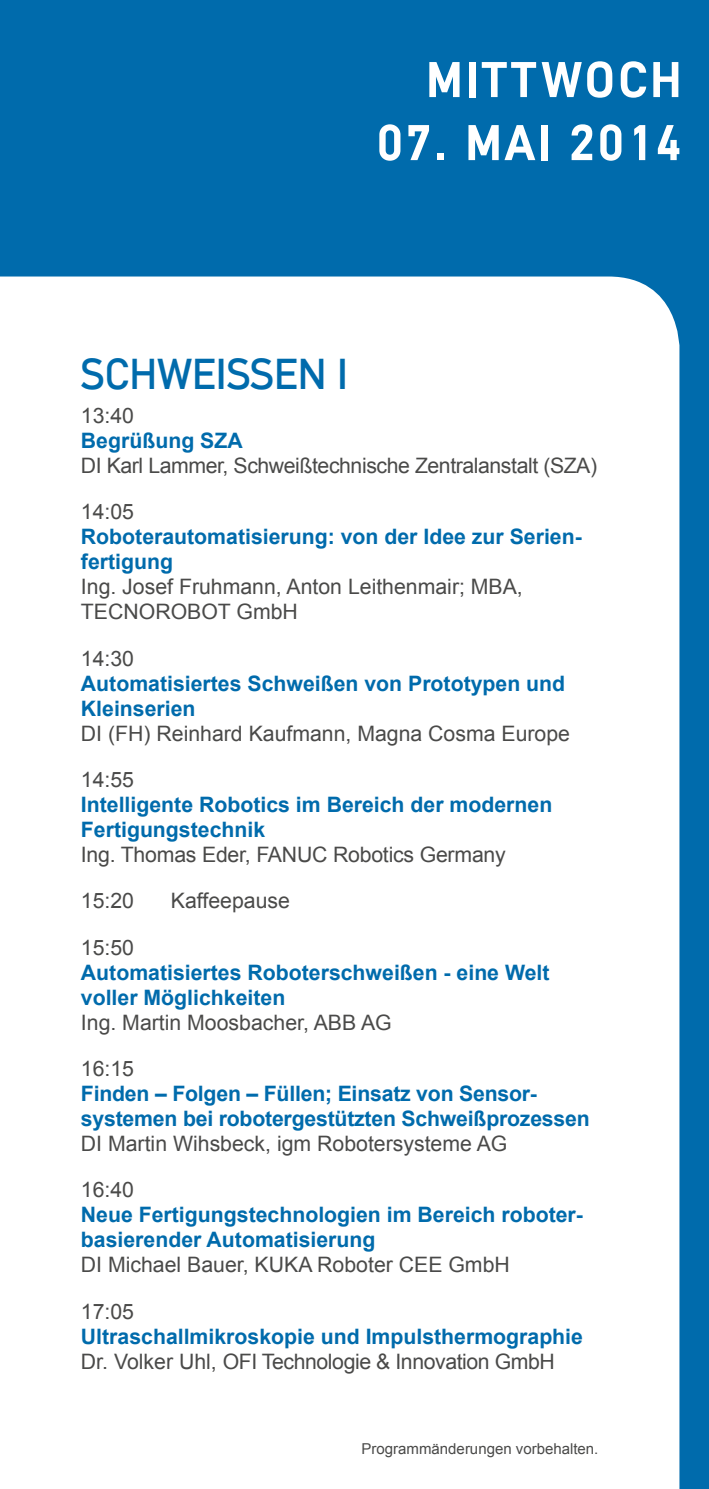
<style>
.page{position:relative;width:709px;height:1489px;background:#fff}
.page>*{position:absolute;margin:0;border:0;box-sizing:border-box;transform-origin:0 0}
.t1{font:700 52.5px "TU Headline";letter-spacing:.05em;color:#fff}
.t2{font:45px "TU Headline";color:#006bac}
.t3{font:700 21.25px/25px "Arial";color:#006bac}
.t4{font:21.25px/46.2px "Arial";color:#4a4a49}
.t5{font:21.25px/46.2px "Arial";letter-spacing:-.02em;color:#4a4a49}
.t6{font:15px "Arial";color:#4a4a49}
</style>
<div class="page">
<div style="left:0;top:0;width:709px;height:1488px;background:#006bac"></div>
<div style="left:0;top:276px;width:679px;height:1212px;background:#fff"></div>
<h1 class="t1" style="left:426px;top:49px;width:257px">MITTWOCH</h1>
<h1 class="t1" style="left:377px;top:112px;width:306px">07. MAI 2014</h1>
<h2 class="t2" style="left:81px;top:348px;width:269px">SCHWEISSEN I</h2>
<p class="t4" style="left:81px;top:393px;width:55px">13:40</p>
<p class="t3" style="left:81px;top:429px;width:163px">Begrüßung SZA</p>
<p class="t5" style="left:81px;top:443px;width:517px">DI Karl Lammer, Schweißtechnische Zentralanstalt (SZA)<br>14:05</p>
<p class="t3" style="left:81px;top:525px;width:502px">Roboterautomatisierung: von der Idee zur Serien&shy;fertigung</p>
<p class="t4" style="left:81px;top:574px;width:443px;line-height:25px">Ing. Josef Fruhmann, Anton Leithenmair; MBA,<br>TECNOROBOT GmbH</p>
<p class="t4" style="left:81px;top:635px;width:55px">14:30</p>
<p class="t3" style="left:81px;top:671px;width:486px">Automatisiertes Schweißen von Prototypen und<br>Kleinserien</p>
<p class="t4" style="left:81px;top:710px;width:490px">DI (FH) Reinhard Kaufmann, Magna Cosma Europe<br>14:55</p>
<p class="t3" style="left:81px;top:792px;width:473px">Intelligente Robotics im Bereich der modernen<br>Fertigungstechnik</p>
<p class="t4" style="left:81px;top:831px;width:426px">Ing. Thomas Eder, FANUC Robotics Germany<br>15:20</p>
<p class="t4" style="left:171px;top:878px;width:120px">Kaffeepause</p>
<p class="t4" style="left:81px;top:924px;width:55px">15:50</p>
<p class="t3" style="left:81px;top:960px;width:470px">Automatisiertes Roboterschweißen - eine Welt voller Möglichkeiten</p>
<p class="t4" style="left:81px;top:999px;width:312px">Ing. Martin Moosbacher, ABB AG<br>16:15</p>
<p class="t3" style="left:81px;top:1081px;width:510px">Finden – Folgen – Füllen; Einsatz von Sensor&shy;systemen bei robotergestützten Schweißprozessen</p>
<p class="t4" style="left:81px;top:1120px;width:428px">DI Martin Wihsbeck, igm Robotersysteme AG<br>16:40</p>
<p class="t3" style="left:81px;top:1202px;width:503px">Neue Fertigungstechnologien im Bereich roboter&shy;basierender Automatisierung</p>
<p class="t4" style="left:81px;top:1241px;width:430px">DI Michael Bauer, KUKA Roboter CEE GmbH<br>17:05</p>
<p class="t3" style="left:81px;top:1324px;width:503px">Ultraschallmikroskopie und Impulsthermographie</p>
<p class="t5" style="left:81px;top:1337px;width:475px">Dr. Volker Uhl, OFI Technologie &amp; Innovation GmbH</p>
<p class="t6" style="left:361px;top:1438px;width:238px">Programmänderungen vorbehalten.</p>
</div>
